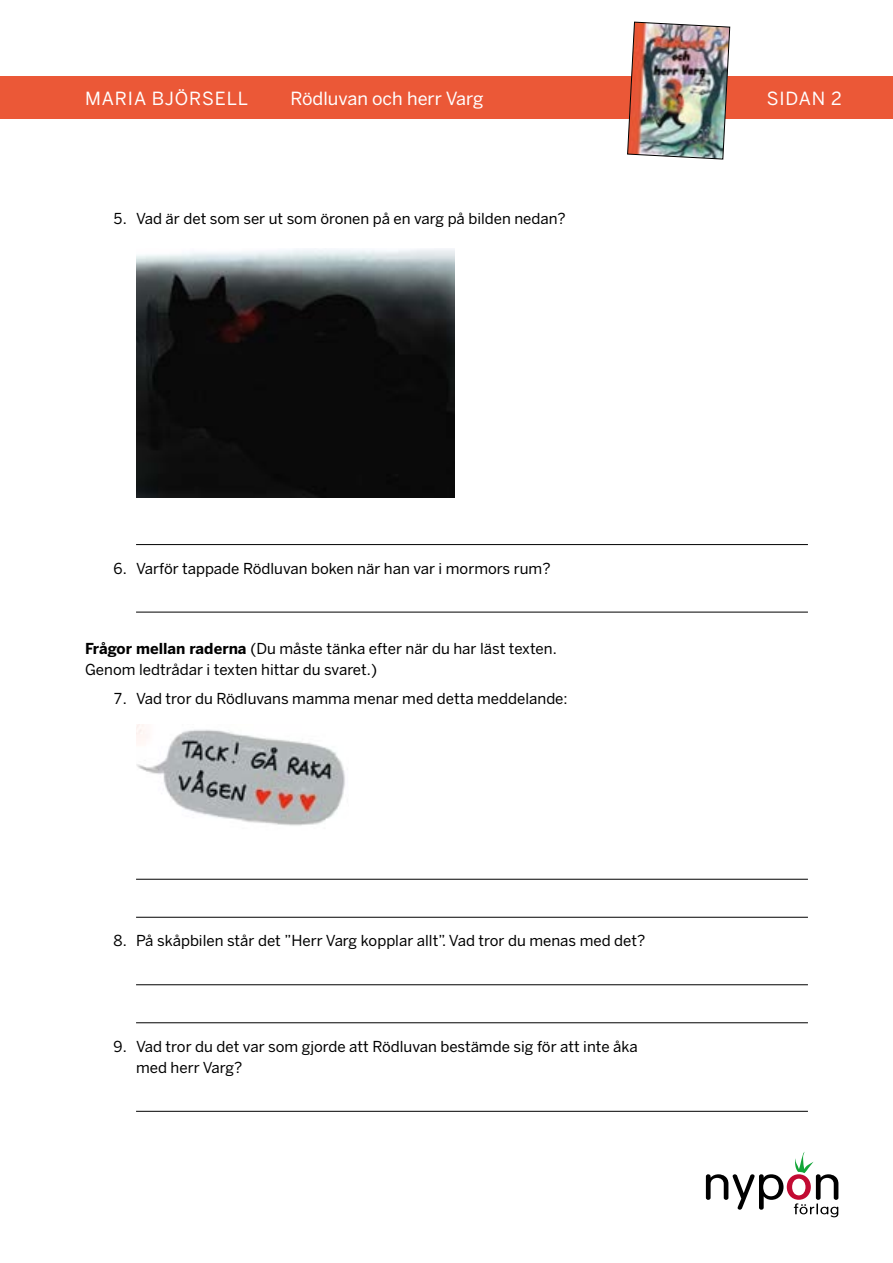
<style>
.page{position:relative;width:893px;height:1263px;background:#fff}
.page>*{position:absolute;margin:0;border:0;box-sizing:border-box;transform-origin:0 0}
.t1{font:18px "Benton Sans";letter-spacing:.005em;color:#fff}
.t2{font:18px "Benton Sans";letter-spacing:.05em;color:#fff}
.t3{font:15px/21px "Benton Sans";color:#000}
.s1{font-weight:700}
</style>
<div class="page">
<svg style="left:706px;top:1152px;width:132px;height:65px"></svg>
<div style="left:0;top:77px;width:893px;height:42px;background:#eb5837"></div>
<img style="left:627px;top:21px;width:103px;height:139px">
<hr style="left:136px;top:544px;width:672px;height:1px;background:#000">
<hr style="left:136px;top:612px;width:672px;height:1px;background:#000">
<hr style="left:136px;top:879px;width:672px;height:1px;background:#000">
<hr style="left:136px;top:917px;width:672px;height:1px;background:#000">
<hr style="left:136px;top:984px;width:672px;height:1px;background:#000">
<hr style="left:136px;top:1022px;width:672px;height:1px;background:#000">
<hr style="left:136px;top:1111px;width:672px;height:1px;background:#000">
<img style="left:136px;top:249px;width:318px;height:249px">
<img style="left:136px;top:724px;width:209px;height:102px">
<p class="t2" style="left:85px;top:87px;width:165px">MARIA BJÖRSELL</p>
<p class="t1" style="left:290px;top:87px;width:194px">Rödluvan och herr Varg</p>
<p class="t1" style="left:767px;top:87px;width:77px">SIDAN 2</p>
<p class="t3" style="left:113px;top:209px;width:454px">5. Vad är det som ser ut som öronen på en varg på bilden nedan?</p>
<p class="t3" style="left:113px;top:558px;width:439px">6. Varför tappade Rödluvan boken när han var i mormors rum?</p>
<p class="t3" style="left:85px;top:638px;width:473px"><span class="s1">Frågor mellan raderna</span> (Du måste tänka efter när du har läst texten.<br>Genom ledtrådar i texten hittar du svaret.)</p>
<p class="t3" style="left:113px;top:688px;width:456px">7. Vad tror du Rödluvans mamma menar med detta meddelande:</p>
<p class="t3" style="left:113px;top:930px;width:534px">8. På skåpbilen står det ”Herr Varg kopplar allt”. Vad tror du menas med det?</p>
<p class="t3" style="left:136px;top:1036px;width:503px;text-indent:-23px">9. Vad tror du det var som gjorde att Rödluvan bestämde sig för att inte åka med herr Varg?</p>
</div>
